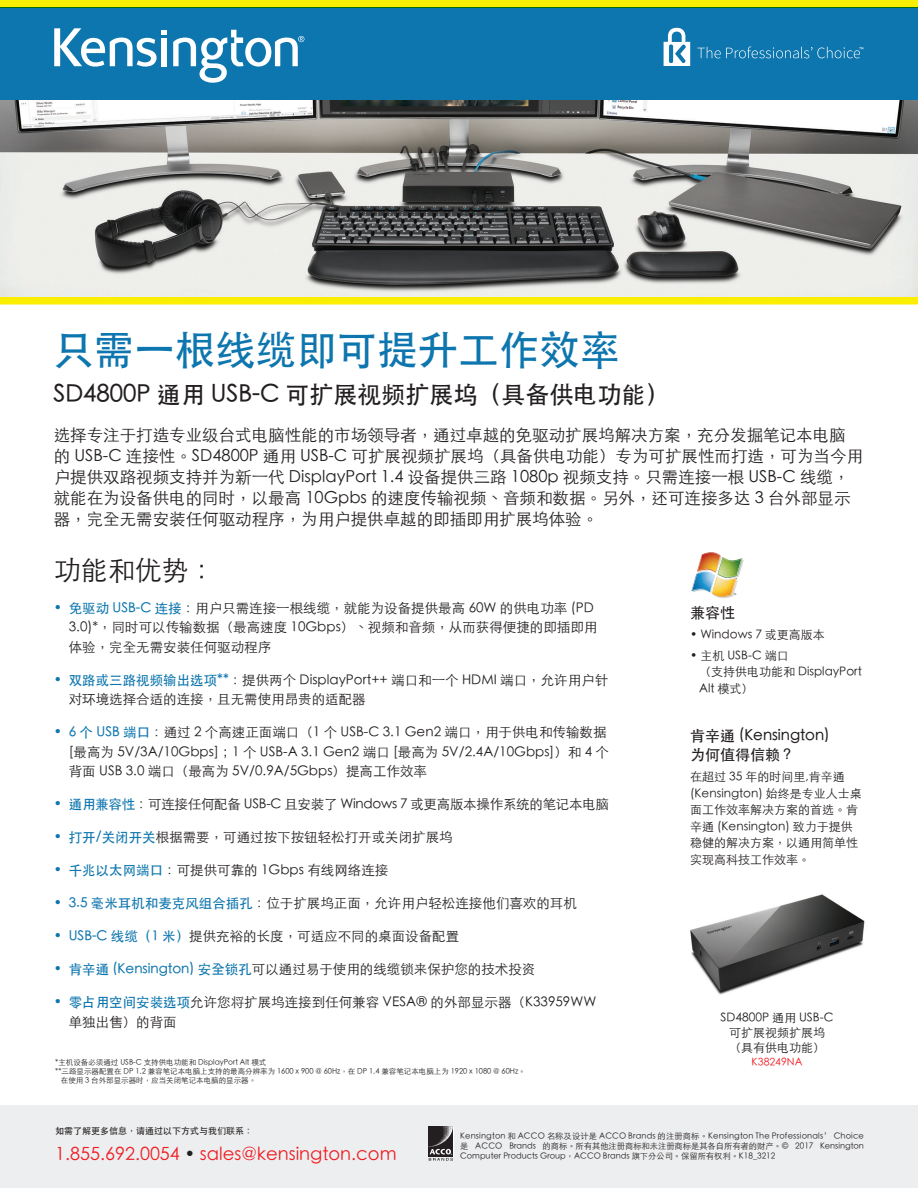
<style>
.page{position:relative;width:918px;height:1188px;background:#fff}
.page>*{position:absolute;margin:0;border:0;box-sizing:border-box;transform-origin:0 0}
.t1{font:500 40.5px "ST Heiti TC";color:#0e76ae}
.Features{font:300 27px "ST Heiti TC";color:#231f20}
.t2{font:500 24px "ST Heiti TC";color:#231f20}
.t3{font:300 18px "ST Heiti TC";color:#ee1d23}
.t4{font:300 16.5px/21px "ST Heiti TC";color:#231f20}
.t5{font:500 15px/19.5px "ST Heiti TC";color:#231f20}
.t6{font:300 13.5px/19.5px "ST Heiti TC";color:#231f20}
.t7{font:300 13.5px "ST Heiti TC";letter-spacing:-.02em;color:#231f20}
.t8{font:300 12px/16.5px "ST Heiti TC";color:#231f20}
.t9{font:300 10.5px "ST Heiti TC";color:#ee1d23}
.t10{font:500 9px "ST Heiti TC";color:#231f20}
.t11{font:300 8.25px/9.9px "ST Heiti TC";color:#231f20;text-align:justify}
.t12{font:300 7.5px "ST Heiti TC";color:#231f20}
.s1{font-weight:500;color:#0e76ae}
.s2{color:#231f20}
</style>
<div class="page">
<img style="left:0;top:100px;width:918px;height:197px">
<div style="left:0;top:8px;width:918px;height:92px;background:#0e76ae"></div>
<div style="left:0;top:297px;width:918px;height:7px;background:#fcee01"></div>
<svg style="left:173px;top:30px;width:131px;height:53px"></svg>
<svg style="left:54px;top:28px;width:113px;height:39px"></svg>
<div style="left:0;top:1105px;width:918px;height:83px;background:#edeeef"></div>
<img style="left:428px;top:1127px;width:25px;height:29px">
<svg style="left:429px;top:1149px;width:24px;height:12px"></svg>
<div style="left:0;top:0;width:918px;height:8px;background:#fcee01"></div>
<svg style="left:697px;top:47px;width:166px;height:11px"></svg>
<svg style="left:664px;top:28px;width:26px;height:38px"></svg>
<svg style="left:692px;top:552px;width:52px;height:46px"></svg>
<img style="left:690px;top:894px;width:175px;height:101px">
<p class="t1" style="left:53px;top:327px;width:568px">只需一根线缆即可提升工作效率</p>
<p class="t2" style="left:53px;top:381px;width:618px">SD4800P 通用 USB-C 可扩展视频扩展坞（具备供电功能）</p>
<p class="t4" style="left:54px;top:423px;width:811px">选择专注于打造专业级台式电脑性能的市场领导者，通过卓越的免驱动扩展坞解决方案，充分发掘笔记本电脑的 USB-C 连接性。SD4800P 通用 USB-C 可扩展视频扩展坞（具备供电功能）专为可扩展性而打造，可为当今用户提供双路视频支持并为新一代 DisplayPort 1.4 设备提供三路 1080p 视频支持。只需连接一根 USB-C 线缆，就能在为设备供电的同时，以最高 10Gpbs 的速度传输视频、音频和数据。另外，还可连接多达 3 台外部显示器，完全无需安装任何驱动程序，为用户提供卓越的即插即用扩展坞体验。</p>
<p class="Features" style="left:54px;top:546px;width:164px">功能和优势：</p>
<p class="t6" style="left:69px;top:597px;width:530px;text-indent:-15px"><span class="s1">• 免驱动 USB-C 连接</span>：用户只需连接一根线缆，就能为设备提供最高 60W 的供电功率 (PD<br>3.0)*，同时可以传输数据（最高速度 10Gbps）、视频和音频，从而获得便捷的即插即用体验，完全无需安装任何驱动程序</p>
<p class="t6" style="left:69px;top:669px;width:541px;text-indent:-15px"><span class="s1">• 双路或三路视频输出选项**</span>：提供两个 DisplayPort++ 端口和一个 HDMI 端口，允许用户针对环境选择合适的连接，且无需使用昂贵的适配器</p>
<p class="t6" style="left:69px;top:721px;width:542px;text-indent:-15px"><span class="s1">• 6 个 USB 端口</span>：通过 2 个高速正面端口（1 个 USB-C 3.1 Gen2 端口，用于供电和传输数据[最高为 5V/3A/10Gbps]；1 个 USB-A 3.1 Gen2 端口 [最高为 5V/2.4A/10Gbps]）和 4 个背面 USB 3.0 端口（最高为 5V/0.9A/5Gbps）提高工作效率</p>
<p class="t7" style="left:54px;top:793px;width:557px"><span class="s1">• 通用兼容性</span>：可连接任何配备 USB-C 且安装了 Windows 7 或更高版本操作系统的笔记本电脑</p>
<p class="t6" style="left:54px;top:826px;width:400px"><span class="s1">• 打开/关闭开关</span>根据需要，可通过按下按钮轻松打开或关闭扩展坞</p>
<p class="t6" style="left:54px;top:859px;width:336px"><span class="s1">• 千兆以太网端口</span>：可提供可靠的 1Gbps 有线网络连接</p>
<p class="t6" style="left:54px;top:892px;width:525px"><span class="s1">• 3.5 毫米耳机和麦克风组合插孔</span>：位于扩展坞正面，允许用户轻松连接他们喜欢的耳机</p>
<p class="t6" style="left:54px;top:925px;width:407px"><span class="s1">• USB-C 线缆（1 米）</span>提供充裕的长度，可适应不同的桌面设备配置</p>
<p class="t6" style="left:54px;top:958px;width:483px"><span class="s1">• 肯辛通 (Kensington) 安全锁孔</span>可以通过易于使用的线缆锁来保护您的技术投资</p>
<p class="t6" style="left:69px;top:991px;width:529px;text-indent:-15px"><span class="s1">• 零占用空间安装选项</span>允许您将扩展坞连接到任何兼容 VESA® 的外部显示器（K33959WW单独出售）的背面</p>
<p class="t12" style="left:55px;top:1056px;width:213px">*主机设备必须通过 USB-C 支持供电功能和 DisplayPort Alt 模式</p>
<p class="t12" style="left:55px;top:1065px;width:472px">**三路显示器配置在 DP 1.2 兼容笔记本电脑上支持的最高分辨率为 1600 x 900 @ 60Hz，在 DP 1.4 兼容笔记本电脑上为 1920 x 1080 @ 60Hz。</p>
<p class="t12" style="left:61px;top:1074px;width:197px">在使用 3 台外部显示器时，应当关闭笔记本电脑的显示器。</p>
<p class="t5" style="left:690px;top:602px;width:46px">兼容性</p>
<p class="t8" style="left:690px;top:625px;width:136px">• Windows 7 或更高版本</p>
<p class="t8" style="left:699px;top:646px;width:164px;text-indent:-9px">• 主机 USB-C 端口<br>（支持供电功能和 DisplayPort<br>Alt 模式）</p>
<p class="t5" style="left:690px;top:725px;width:141px">肯辛通 (Kensington)为何值得信赖？</p>
<p class="t8" style="left:690px;top:767px;width:173px">在超过 35 年的时间里,肯辛通(Kensington) 始终是专业人士桌面工作效率解决方案的首选。肯辛通 (Kensington) 致力于提供稳健的解决方案，以通用简单性实现高科技工作效率。</p>
<p class="t8" style="left:721px;top:1008px;width:115px">SD4800P 通用 USB-C</p>
<p class="t8" style="left:729px;top:1023px;width:98px">可扩展视频扩展坞</p>
<p class="t8" style="left:729px;top:1038px;width:98px">（具有供电功能）</p>
<p class="t9" style="left:752px;top:1053px;width:52px">K38249NA</p>
<p class="t10" style="left:55px;top:1126px;width:199px">如需了解更多信息，请通过以下方式与我们联系：</p>
<p class="t3" style="left:55px;top:1139px;width:343px">1.855.692.0054 <span class="s2">•</span> sales@kensington.com</p>
<p class="t11" style="left:460px;top:1130px;width:405px">Kensington 和 ACCO 名称及设计是 ACCO Brands 的注册商标。Kensington The Professionals’ Choice是 ACCO Brands 的商标。所有其他注册商标和未注册商标是其各自所有者的财产。© 2017 Kensington Computer Products Group，ACCO Brands 旗下分公司。保留所有权利。K18_3212</p>
</div>
